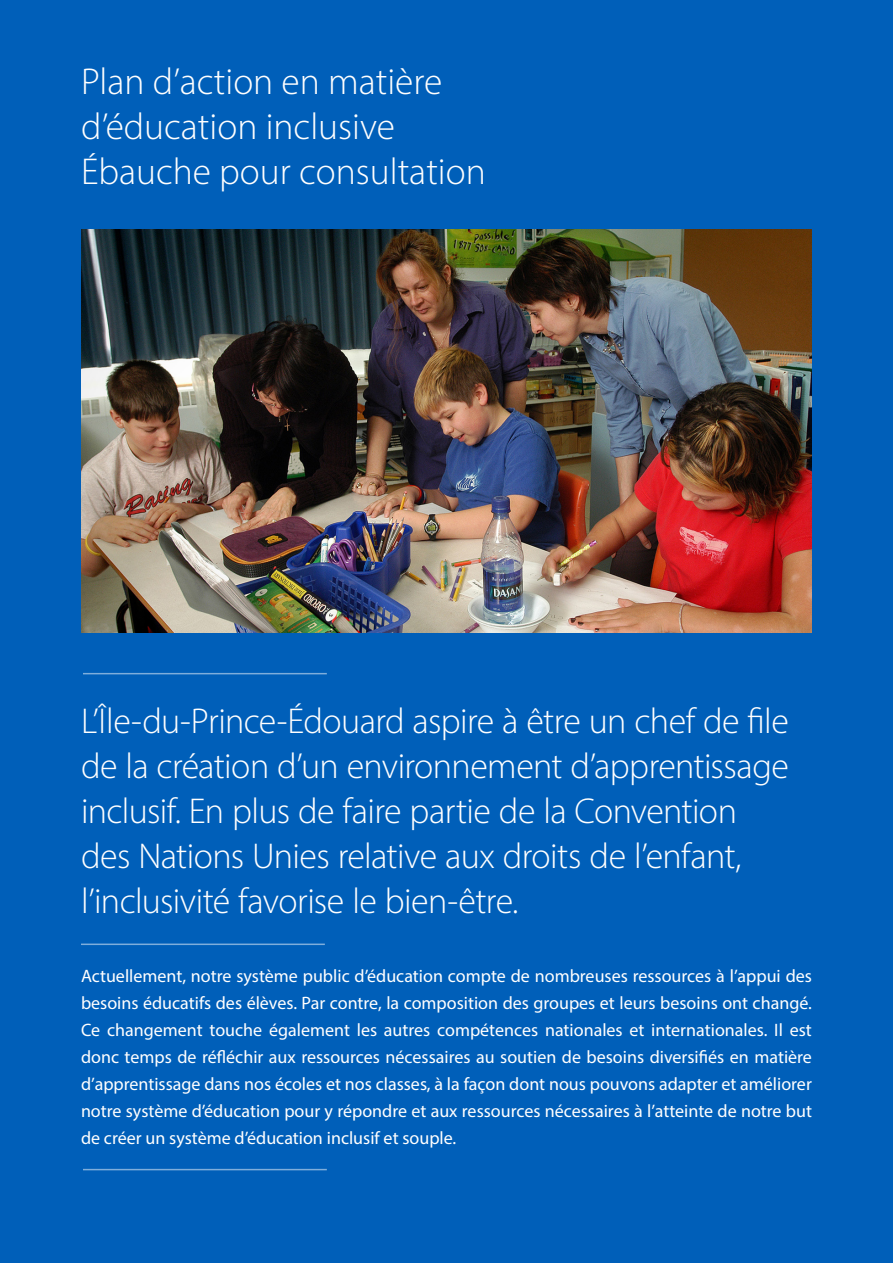
<style>
.page{position:relative;width:893px;height:1263px;background:#005fb9}
.page>*{position:absolute;margin:0;border:0;box-sizing:border-box;transform-origin:0 0}
.Paragraph_Style_6{font:300 37.5px/45px "Myriad Pro";color:#fff}
.Body_Text_1_jw{font:300 36px/45px "Myriad Pro";letter-spacing:-.02em;color:#fff}
.Body_Text_1_jw-2{font:18px/27px "Myriad Pro";color:#fff;text-align:justify}
</style>
<div class="page">
<img style="left:81px;top:230px;width:731px;height:402px">
<hr style="left:83px;top:673px;width:244px;height:1px;background:#fff">
<hr style="left:83px;top:1169px;width:244px;height:1px;background:#fff">
<hr style="left:81px;top:943px;width:244px;height:2px;background:#fff">
<p class="Paragraph_Style_6" style="left:81px;top:59px;width:406px">Plan d’action en matière d’éducation inclusive<br>Ébauche pour consultation</p>
<p class="Body_Text_1_jw" style="left:81px;top:698px;width:710px">L’Île-du-Prince-Édouard aspire à être un chef de file de la création d’un environnement d’apprentissage inclusif. En plus de faire partie de la Convention des Nations Unies relative aux droits de l’enfant, l’inclusivité favorise le bien-être.</p>
<p class="Body_Text_1_jw-2" style="left:81px;top:962px;width:732px">Actuellement, notre système public d’éducation compte de nombreuses ressources à l’appui des besoins éducatifs des élèves. Par contre, la composition des groupes et leurs besoins ont changé.<br>Ce changement touche également les autres compétences nationales et internationales. Il est donc temps de réfléchir aux ressources nécessaires au soutien de besoins diversifiés en matière d’apprentissage dans nos écoles et nos classes, à la façon dont nous pouvons adapter et améliorer notre système d’éducation pour y répondre et aux ressources nécessaires à l’atteinte de notre but de créer un système d’éducation inclusif et souple.</p>
</div>
